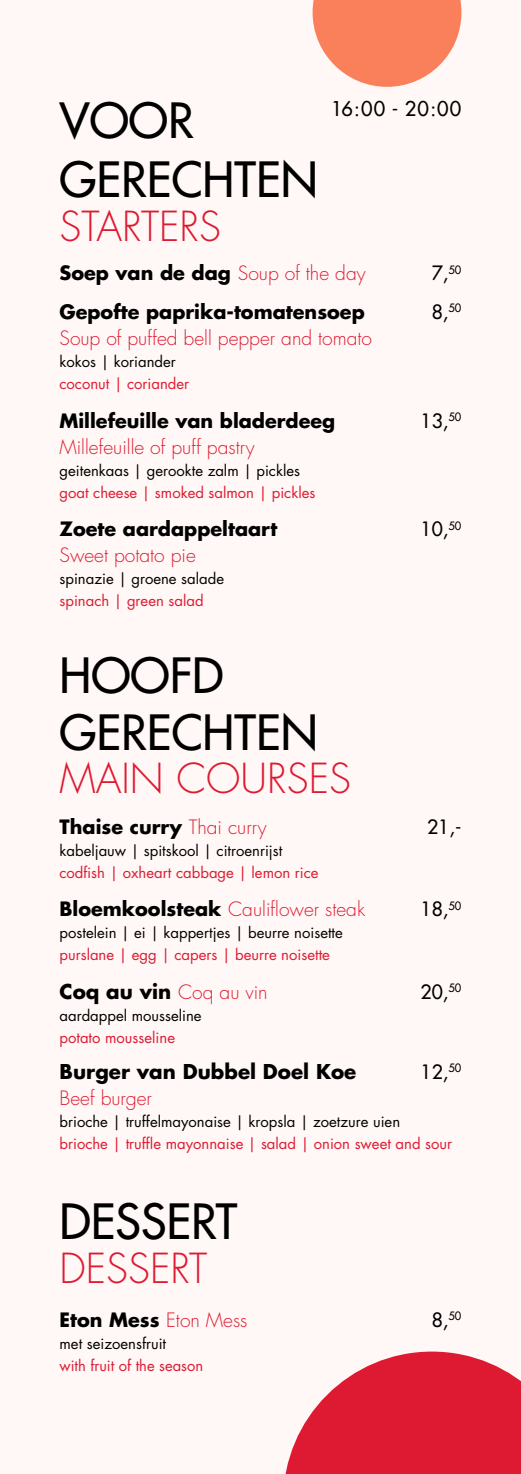
<style>
.page{position:relative;width:521px;height:1474px;background:#fff}
.page>*{position:absolute;margin:0;border:0;box-sizing:border-box;transform-origin:0 0}
.t1{font:500 47.25px/56.9px "Futura Std";color:#000}
.t2{font:300 40.25px "Futura Std";color:#de1a32}
.t3{font:700 19.95px "Futura Std";color:#000}
.t4{font:500 19.95px "Futura Std";letter-spacing:.06em;color:#000}
.t5{font:700 19.25px "Futura Std";color:#000}
.t6{font:300 19.25px "Futura Std";color:#de1a32}
.t7{font:500 19.25px "Futura Std";color:#000}
.t8{font:14.88px "Futura Std";color:#000}
.t9{font:14.88px "Futura Std";color:#de1a32}
.t10{font:14.88px "Futura Std";color:#dd1931}
.s1{font-weight:300;color:#de1a32}
.s2{font-weight:700;color:#000}
.s3{font-weight:300;font-size:19.25px;color:#de1a32}
</style>
<div class="page">
<svg style="left:313px;top:0;width:148px;height:87px"></svg>
<svg style="left:285px;top:1351px;width:236px;height:122px"></svg>
<h3 class="t4" style="left:331px;top:96px;width:132px">16:00 - 20:00</h3>
<h1 class="t1" style="left:60px;top:92px;width:260px;line-height:58.4px">VOOR<br>GERECHTEN</h1>
<h2 class="t2" style="left:60px;top:201px;width:163px">STARTERS</h2>
<p class="t5" style="left:60px;top:260px;width:308px">Soep van de dag <span class="s1">Soup of the day</span></p>
<p class="t7" style="left:432px;top:261px;width:31px">7,<sup>50</sup></p>
<p class="t5" style="left:60px;top:299px;width:307px">Gepofte paprika-tomatensoep</p>
<p class="t7" style="left:432px;top:300px;width:31px">8,<sup>50</sup></p>
<p class="t6" style="left:60px;top:326px;width:314px">Soup of puffed bell pepper and tomato</p>
<p class="t8" style="left:60px;top:352px;width:118px">kokos | koriander</p>
<p class="t9" style="left:60px;top:374px;width:131px">coconut | coriander</p>
<p class="t5" style="left:60px;top:407px;width:277px">Millefeuille van bladerdeeg</p>
<p class="t7" style="left:421px;top:408px;width:42px">13,<sup>50</sup></p>
<p class="t6" style="left:60px;top:435px;width:197px">Millefeuille of puff pastry</p>
<p class="t8" style="left:60px;top:460px;width:242px">geitenkaas | gerookte zalm | pickles</p>
<p class="t9" style="left:60px;top:482px;width:257px">goat cheese | smoked salmon | pickles</p>
<p class="t5" style="left:60px;top:516px;width:219px">Zoete aardappeltaart</p>
<p class="t7" style="left:421px;top:517px;width:42px">10,<sup>50</sup></p>
<p class="t6" style="left:60px;top:543px;width:138px">Sweet potato pie</p>
<p class="t8" style="left:60px;top:569px;width:166px">spinazie | groene salade</p>
<p class="t9" style="left:60px;top:591px;width:146px">spinach | green salad</p>
<h1 class="t1" style="left:60px;top:647px;width:260px">HOOFD<br>GERECHTEN</h1>
<h2 class="t2" style="left:60px;top:754px;width:293px">MAIN COURSES</h2>
<p class="t5" style="left:60px;top:813px;width:209px">Thaise curry <span class="s1">Thai curry</span></p>
<p class="t7" style="left:427px;top:814px;width:36px">21,-</p>
<p class="t8" style="left:60px;top:840px;width:224px">kabeljauw | spitskool | citroenrijst</p>
<p class="t9" style="left:60px;top:862px;width:261px">codfish | oxheart cabbage | lemon rice</p>
<p class="t6" style="left:60px;top:897px;width:307px"><span class="s2">Bloemkoolsteak</span> Cauliflower steak</p>
<p class="t7" style="left:420px;top:897px;width:42px">18,<sup>50</sup></p>
<p class="t8" style="left:60px;top:923px;width:285px">postelein | ei | kappertjes | beurre noisette</p>
<p class="t9" style="left:60px;top:945px;width:272px">purslane | egg | capers | beurre noisette</p>
<h3 class="t3" style="left:60px;top:977px;width:210px">Coq au vin <span class="s3">Coq au vin</span></h3>
<p class="t7" style="left:420px;top:979px;width:42px">20,<sup>50</sup></p>
<p class="t8" style="left:60px;top:1005px;width:144px">aardappel mousseline</p>
<p class="t9" style="left:60px;top:1027px;width:117px">potato mousseline</p>
<h3 class="t3" style="left:60px;top:1057px;width:298px">Burger van Dubbel Doel Koe</h3>
<p class="t7" style="left:420px;top:1059px;width:42px">12,<sup>50</sup></p>
<p class="t6" style="left:60px;top:1086px;width:94px">Beef burger</p>
<p class="t8" style="left:60px;top:1111px;width:342px">brioche | truffelmayonaise | kropsla | zoetzure uien</p>
<p class="t9" style="left:60px;top:1133px;width:394px">brioche | truffle mayonnaise | salad | onion sweet and sour</p>
<h1 class="t1" style="left:60px;top:1193px;width:179px">DESSERT</h1>
<h2 class="t2" style="left:60px;top:1244px;width:149px">DESSERT</h2>
<p class="t5" style="left:60px;top:1306px;width:189px">Eton Mess <span class="s1">Eton Mess</span></p>
<p class="t7" style="left:432px;top:1307px;width:31px">8,<sup>50</sup></p>
<p class="t8" style="left:60px;top:1333px;width:108px">met seizoensfruit</p>
<p class="t10" style="left:60px;top:1355px;width:145px">with fruit of the season</p>
</div>
